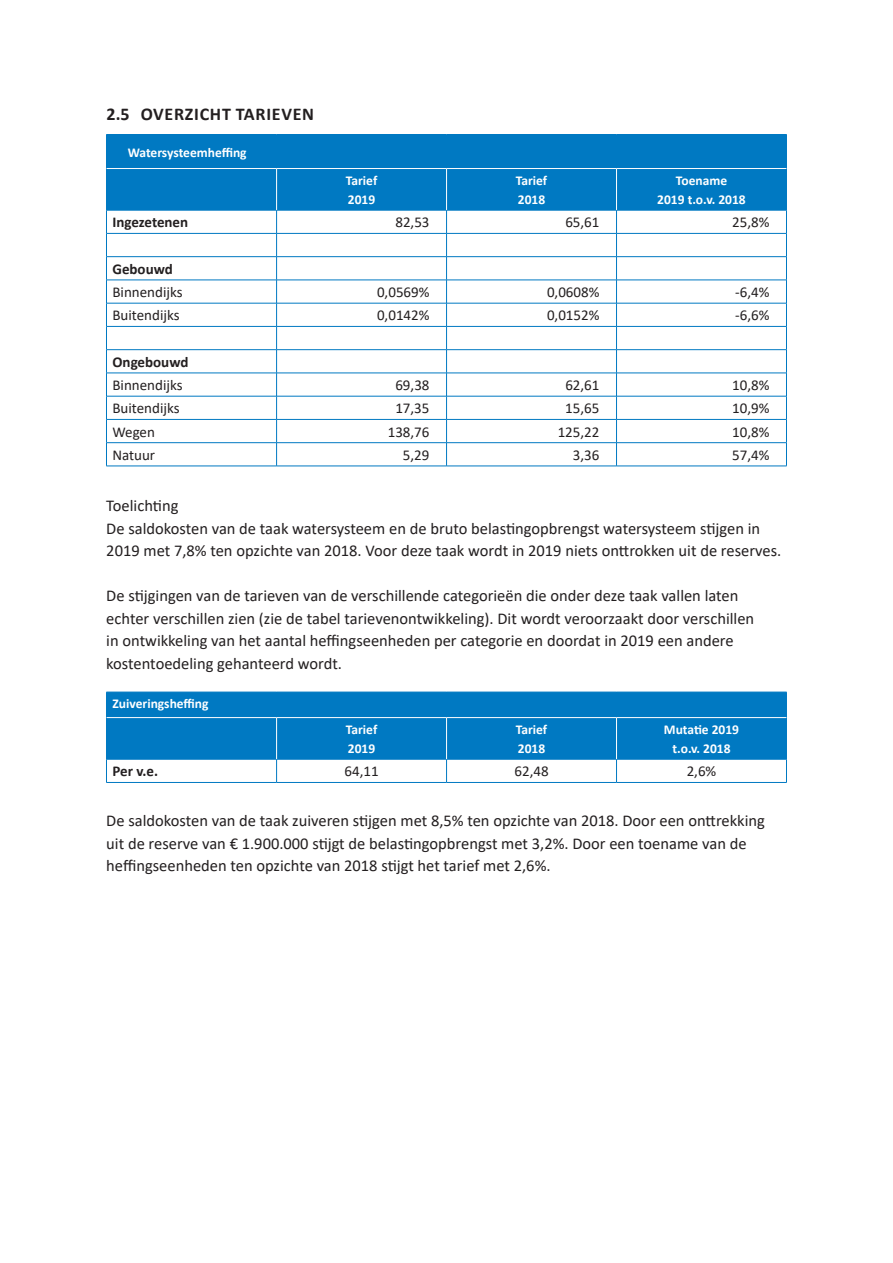
<style>
.page{position:relative;width:893px;height:1263px;background:#fff}
.page>*{position:absolute;margin:0;border:0;box-sizing:border-box;transform-origin:0 0}
.t1{font:700 18px "Calibri";letter-spacing:.04em;color:#231f20}
.t2{font:16.5px/22.5px "Calibri";color:#231f20}
.t3{font:15px "Calibri";color:#231f20}
.t4{font:700 15px "Calibri";color:#231f20}
.t5{font:700 13.5px/19.5px "Calibri";color:#fff}
</style>
<div class="page">
<div style="left:107px;top:135px;width:679px;height:75px;background:#0079c2"></div>
<hr style="left:106px;top:134px;width:171px;height:1px;background:#0079c2">
<hr style="left:106px;top:135px;width:1px;height:34px;background:#0079c2">
<hr style="left:277px;top:134px;width:170px;height:1px;background:#0079c2">
<hr style="left:447px;top:134px;width:169px;height:1px;background:#0079c2">
<hr style="left:616px;top:134px;width:171px;height:1px;background:#0079c2">
<hr style="left:786px;top:135px;width:1px;height:34px;background:#0079c2">
<hr style="left:106px;top:169px;width:1px;height:41px;background:#0079c2">
<hr style="left:786px;top:169px;width:1px;height:41px;background:#0079c2">
<hr style="left:106px;top:210px;width:171px;height:1px;background:#0079c2">
<hr style="left:277px;top:210px;width:170px;height:1px;background:#0079c2">
<hr style="left:447px;top:210px;width:169px;height:1px;background:#0079c2">
<hr style="left:616px;top:210px;width:171px;height:1px;background:#0079c2">
<hr style="left:106px;top:233px;width:171px;height:1px;background:#0079c2">
<hr style="left:277px;top:233px;width:170px;height:1px;background:#0079c2">
<hr style="left:447px;top:233px;width:169px;height:1px;background:#0079c2">
<hr style="left:616px;top:233px;width:171px;height:1px;background:#0079c2">
<hr style="left:106px;top:256px;width:171px;height:1px;background:#0079c2">
<hr style="left:277px;top:256px;width:170px;height:1px;background:#0079c2">
<hr style="left:447px;top:256px;width:169px;height:1px;background:#0079c2">
<hr style="left:616px;top:256px;width:171px;height:1px;background:#0079c2">
<hr style="left:106px;top:280px;width:171px;height:1px;background:#0079c2">
<hr style="left:277px;top:280px;width:170px;height:1px;background:#0079c2">
<hr style="left:447px;top:280px;width:169px;height:1px;background:#0079c2">
<hr style="left:616px;top:280px;width:171px;height:1px;background:#0079c2">
<hr style="left:106px;top:303px;width:171px;height:1px;background:#0079c2">
<hr style="left:277px;top:303px;width:170px;height:1px;background:#0079c2">
<hr style="left:447px;top:303px;width:169px;height:1px;background:#0079c2">
<hr style="left:616px;top:303px;width:171px;height:1px;background:#0079c2">
<hr style="left:106px;top:326px;width:171px;height:1px;background:#0079c2">
<hr style="left:277px;top:326px;width:170px;height:1px;background:#0079c2">
<hr style="left:447px;top:326px;width:169px;height:1px;background:#0079c2">
<hr style="left:616px;top:326px;width:171px;height:1px;background:#0079c2">
<hr style="left:106px;top:349px;width:171px;height:1px;background:#0079c2">
<hr style="left:277px;top:349px;width:170px;height:1px;background:#0079c2">
<hr style="left:447px;top:349px;width:169px;height:1px;background:#0079c2">
<hr style="left:616px;top:349px;width:171px;height:1px;background:#0079c2">
<hr style="left:106px;top:373px;width:171px;height:1px;background:#0079c2">
<hr style="left:277px;top:373px;width:170px;height:1px;background:#0079c2">
<hr style="left:447px;top:373px;width:169px;height:1px;background:#0079c2">
<hr style="left:616px;top:373px;width:171px;height:1px;background:#0079c2">
<hr style="left:106px;top:396px;width:171px;height:1px;background:#0079c2">
<hr style="left:277px;top:396px;width:170px;height:1px;background:#0079c2">
<hr style="left:447px;top:396px;width:169px;height:1px;background:#0079c2">
<hr style="left:616px;top:396px;width:171px;height:1px;background:#0079c2">
<hr style="left:106px;top:419px;width:171px;height:1px;background:#0079c2">
<hr style="left:277px;top:419px;width:170px;height:1px;background:#0079c2">
<hr style="left:447px;top:419px;width:169px;height:1px;background:#0079c2">
<hr style="left:616px;top:419px;width:171px;height:1px;background:#0079c2">
<hr style="left:106px;top:442px;width:171px;height:1px;background:#0079c2">
<svg style="left:106px;top:210px;width:1px;height:256px"></svg>
<hr style="left:277px;top:442px;width:170px;height:1px;background:#0079c2">
<svg style="left:276px;top:210px;width:1px;height:256px"></svg>
<hr style="left:447px;top:442px;width:169px;height:1px;background:#0079c2">
<svg style="left:446px;top:210px;width:1px;height:256px"></svg>
<hr style="left:616px;top:442px;width:171px;height:1px;background:#0079c2">
<svg style="left:616px;top:210px;width:1px;height:256px"></svg>
<svg style="left:786px;top:210px;width:1px;height:256px"></svg>
<hr style="left:106px;top:466px;width:171px;height:1px;background:#0079c2">
<hr style="left:277px;top:466px;width:170px;height:1px;background:#0079c2">
<hr style="left:447px;top:466px;width:169px;height:1px;background:#0079c2">
<hr style="left:616px;top:466px;width:171px;height:1px;background:#0079c2">
<hr style="left:107px;top:168px;width:170px;height:1px;background:#fff">
<hr style="left:277px;top:168px;width:170px;height:1px;background:#fff">
<hr style="left:447px;top:168px;width:169px;height:1px;background:#fff">
<hr style="left:616px;top:168px;width:170px;height:1px;background:#fff">
<hr style="left:276px;top:169px;width:1px;height:41px;background:#fff">
<hr style="left:446px;top:169px;width:1px;height:41px;background:#fff">
<hr style="left:616px;top:169px;width:1px;height:41px;background:#fff">
<div style="left:107px;top:693px;width:679px;height:66px;background:#0079c2"></div>
<hr style="left:106px;top:692px;width:171px;height:1px;background:#0079c2">
<svg style="left:106px;top:692px;width:1px;height:25px"></svg>
<hr style="left:277px;top:692px;width:170px;height:1px;background:#0079c2">
<svg style="left:276px;top:693px;width:1px;height:24px"></svg>
<hr style="left:447px;top:692px;width:169px;height:1px;background:#0079c2">
<svg style="left:446px;top:693px;width:1px;height:24px"></svg>
<hr style="left:616px;top:692px;width:171px;height:1px;background:#0079c2">
<svg style="left:616px;top:693px;width:1px;height:24px"></svg>
<svg style="left:786px;top:692px;width:1px;height:25px"></svg>
<hr style="left:106px;top:717px;width:1px;height:42px;background:#0079c2">
<hr style="left:786px;top:717px;width:1px;height:42px;background:#0079c2">
<hr style="left:106px;top:759px;width:171px;height:1px;background:#0079c2">
<svg style="left:106px;top:759px;width:1px;height:23px"></svg>
<hr style="left:277px;top:759px;width:170px;height:1px;background:#0079c2">
<svg style="left:276px;top:759px;width:1px;height:23px"></svg>
<hr style="left:447px;top:759px;width:169px;height:1px;background:#0079c2">
<svg style="left:446px;top:759px;width:1px;height:23px"></svg>
<hr style="left:616px;top:759px;width:171px;height:1px;background:#0079c2">
<svg style="left:616px;top:759px;width:1px;height:23px"></svg>
<svg style="left:786px;top:759px;width:1px;height:23px"></svg>
<hr style="left:106px;top:782px;width:171px;height:1px;background:#0079c2">
<hr style="left:277px;top:782px;width:170px;height:1px;background:#0079c2">
<hr style="left:447px;top:782px;width:169px;height:1px;background:#0079c2">
<hr style="left:616px;top:782px;width:171px;height:1px;background:#0079c2">
<hr style="left:107px;top:717px;width:170px;height:1px;background:#fff">
<hr style="left:277px;top:717px;width:170px;height:1px;background:#fff">
<hr style="left:447px;top:717px;width:169px;height:1px;background:#fff">
<hr style="left:616px;top:717px;width:170px;height:1px;background:#fff">
<hr style="left:276px;top:718px;width:1px;height:41px;background:#fff">
<hr style="left:446px;top:718px;width:1px;height:41px;background:#fff">
<hr style="left:616px;top:718px;width:1px;height:41px;background:#fff">
<p class="t1" style="left:107px;top:101px;width:209px">2.5 OVERZICHT TARIEVEN</p>
<p class="t5" style="left:128px;top:142px;width:120px">Watersysteemheffing</p>
<p class="t5" style="left:346px;top:170px;width:33px">Tarief<br>2019</p>
<p class="t5" style="left:516px;top:170px;width:33px">Tarief<br>2018</p>
<p class="t5" style="left:657px;top:170px;width:90px;text-align:center">Toename<br>2019 t.o.v. 2018</p>
<p class="t4" style="left:112px;top:212px;width:77px">Ingezetenen</p>
<p class="t3" style="left:395px;top:212px;width:36px">82,53</p>
<p class="t3" style="left:565px;top:212px;width:36px">65,61</p>
<p class="t3" style="left:732px;top:212px;width:39px">25,8%</p>
<p class="t4" style="left:112px;top:258px;width:62px">Gebouwd</p>
<p class="t3" style="left:112px;top:282px;width:72px">Binnendijks</p>
<p class="t3" style="left:377px;top:282px;width:54px">0,0569%</p>
<p class="t3" style="left:547px;top:282px;width:54px">0,0608%</p>
<p class="t3" style="left:735px;top:282px;width:36px">-6,4%</p>
<p class="t3" style="left:112px;top:305px;width:69px">Buitendijks</p>
<p class="t3" style="left:377px;top:305px;width:54px">0,0142%</p>
<p class="t3" style="left:547px;top:305px;width:54px">0,0152%</p>
<p class="t3" style="left:735px;top:305px;width:36px">-6,6%</p>
<p class="t4" style="left:112px;top:351px;width:77px">Ongebouwd</p>
<p class="t3" style="left:112px;top:375px;width:72px">Binnendijks</p>
<p class="t3" style="left:395px;top:375px;width:36px">69,38</p>
<p class="t3" style="left:565px;top:375px;width:36px">62,61</p>
<p class="t3" style="left:732px;top:375px;width:39px">10,8%</p>
<p class="t3" style="left:112px;top:398px;width:69px">Buitendijks</p>
<p class="t3" style="left:395px;top:398px;width:36px">17,35</p>
<p class="t3" style="left:565px;top:398px;width:36px">15,65</p>
<p class="t3" style="left:732px;top:398px;width:39px">10,9%</p>
<p class="t3" style="left:112px;top:421px;width:44px">Wegen</p>
<p class="t3" style="left:388px;top:421px;width:43px">138,76</p>
<p class="t3" style="left:558px;top:421px;width:43px">125,22</p>
<p class="t3" style="left:732px;top:421px;width:39px">10,8%</p>
<p class="t3" style="left:112px;top:444px;width:44px">Natuur</p>
<p class="t3" style="left:403px;top:444px;width:28px">5,29</p>
<p class="t3" style="left:573px;top:444px;width:28px">3,36</p>
<p class="t3" style="left:732px;top:444px;width:39px">57,4%</p>
<p class="t2" style="left:106px;top:494px;width:677px">Toelichting<br>De saldokosten van de taak watersysteem en de bruto belastingopbrengst watersysteem stijgen in<br>2019 met 7,8% ten opzichte van 2018. Voor deze taak wordt in 2019 niets onttrokken uit de reserves.</p>
<p class="t2" style="left:106px;top:584px;width:649px">De stijgingen van de tarieven van de verschillende categorieën die onder deze taak vallen laten echter verschillen zien (zie de tabel tarievenontwikkeling). Dit wordt veroorzaakt door verschillen in ontwikkeling van het aantal heffingseenheden per categorie en doordat in 2019 een andere kostentoedeling gehanteerd wordt.</p>
<p class="t5" style="left:112px;top:694px;width:98px">Zuiveringsheffing</p>
<p class="t5" style="left:346px;top:719px;width:33px">Tarief<br>2019</p>
<p class="t5" style="left:516px;top:719px;width:33px">Tarief<br>2018</p>
<p class="t5" style="left:664px;top:719px;width:77px;text-align:center">Mutatie 2019 t.o.v. 2018</p>
<p class="t4" style="left:112px;top:761px;width:47px">Per v.e.</p>
<p class="t3" style="left:344px;top:761px;width:36px">64,11</p>
<p class="t3" style="left:514px;top:761px;width:36px">62,48</p>
<p class="t3" style="left:687px;top:761px;width:31px">2,6%</p>
<p class="t2" style="left:106px;top:809px;width:660px">De saldokosten van de taak zuiveren stijgen met 8,5% ten opzichte van 2018. Door een onttrekking uit de reserve van € 1.900.000 stijgt de belastingopbrengst met 3,2%. Door een toename van de heffingseenheden ten opzichte van 2018 stijgt het tarief met 2,6%.</p>
</div>
